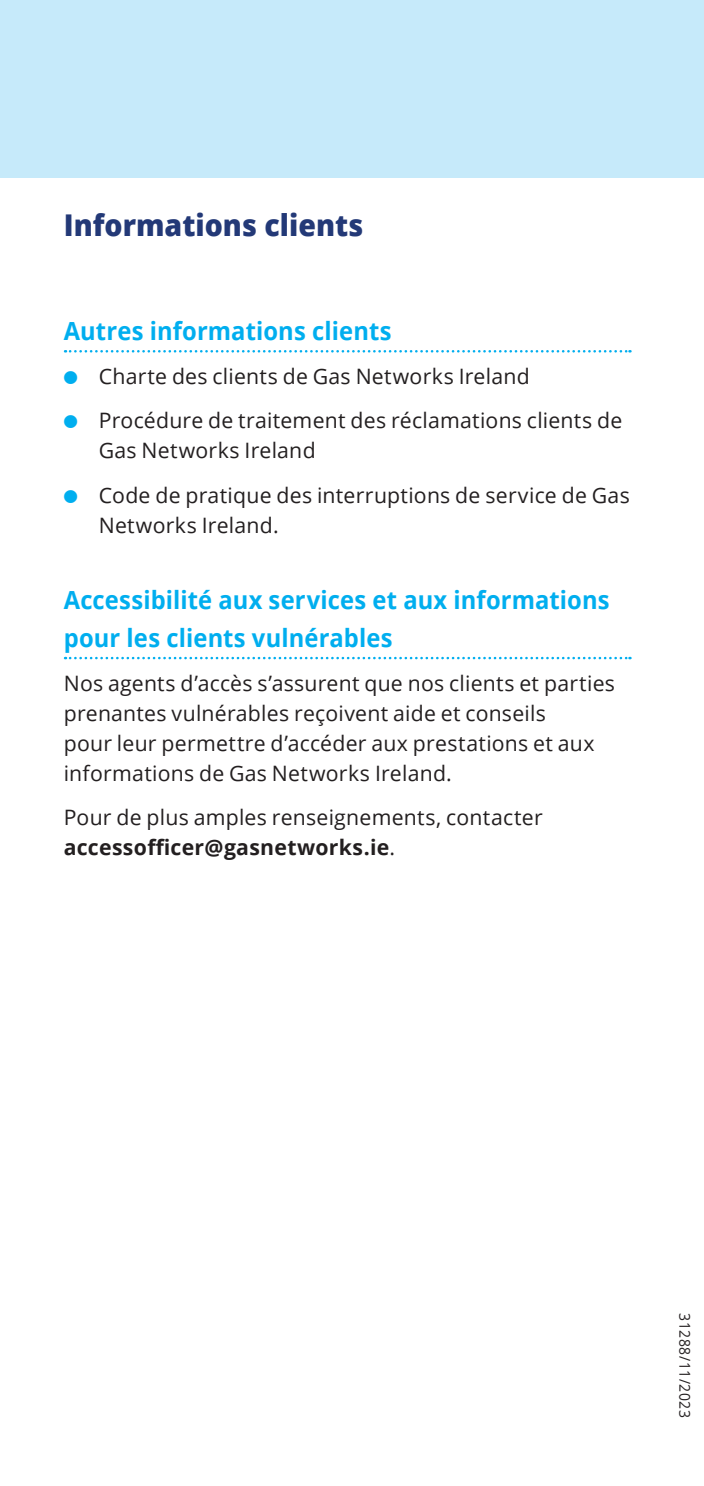
<style>
.page{position:relative;width:704px;height:1486px;background:#fff}
.page>*{position:absolute;margin:0;border:0;box-sizing:border-box;transform-origin:0 0}
.t1{font:800 30px "Open Sans";color:#233977;scale:.95 1}
.t2{font:700 25px/37.5px "Open Sans";letter-spacing:.005em;color:#00aeef;scale:.95 1}
.t3{font:21.25px/30px "Open Sans";letter-spacing:.01em;color:#231f20}
.t4{font:15px "Open Sans";letter-spacing:.04em;color:#231f20;scale:.93 1}
.s1{font-family:"Monotype Sorts";font-size:17.5px;color:#00aeef}
.s2{font-weight:700}
</style>
<div class="page">
<svg style="left:65px;top:657px;width:565px;height:2px"></svg>
<svg style="left:65px;top:350px;width:565px;height:2px"></svg>
<div style="left:0;top:0;width:704px;height:177px;background:#c6eafa"></div>
<h4 class="t1" style="left:64px;top:202px;width:317px">Informations clients</h4>
<h5 class="t2" style="left:64px;top:311px;width:346px">Autres informations clients</h5>
<p class="t3" style="left:64px;top:361px;width:467px"><span class="s1">l</span> Charte des clients de Gas Networks Ireland</p>
<p class="t3" style="left:99px;top:405px;width:525px;text-indent:-35px"><span class="s1">l</span> Procédure de traitement des réclamations clients de<br>Gas Networks Ireland</p>
<p class="t3" style="left:99px;top:479px;width:533px;text-indent:-35px"><span class="s1">l</span> Code de pratique des interruptions de service de Gas<br>Networks Ireland.</p>
<h5 class="t2" style="left:64px;top:581px;width:576px">Accessibilité aux services et aux informations pour les clients vulnérables</h5>
<p class="t3" style="left:64px;top:668px;width:553px">Nos agents d’accès s’assurent que nos clients et parties prenantes vulnérables reçoivent aide et conseils<br>pour leur permettre d’accéder aux prestations et aux informations de Gas Networks Ireland.</p>
<p class="t3" style="left:64px;top:802px;width:480px">Pour de plus amples renseignements, contacter <span class="s2">accessofficer@gasnetworks.ie</span>.</p>
<p class="t4" style="left:695px;top:1313px;width:114px;rotate:90deg">31288/11/2023</p>
</div>
